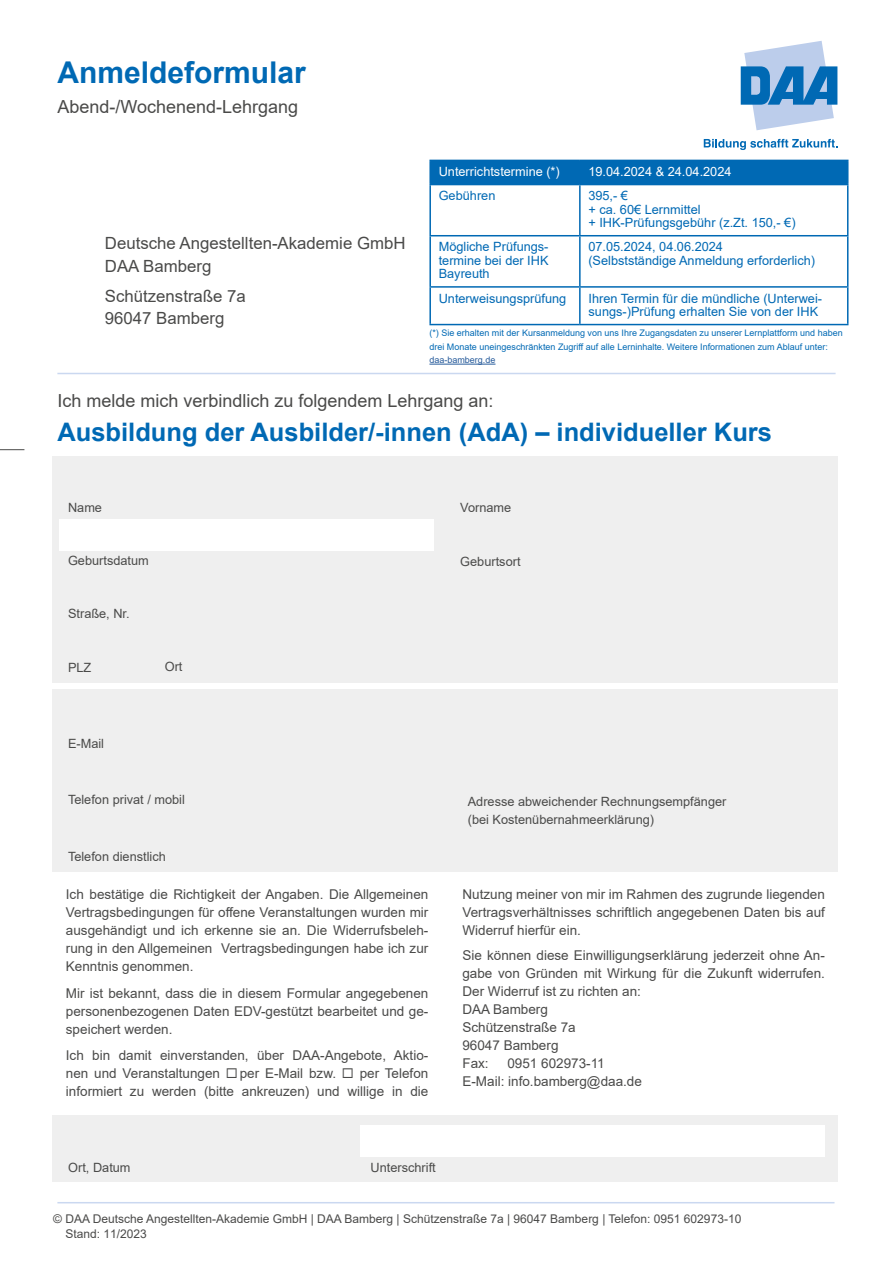
<style>
.page{position:relative;width:893px;height:1263px;background:#fff}
.page>*{position:absolute;margin:0;border:0;box-sizing:border-box;transform-origin:0 0}
.t1{font:700 30px "Arial";color:#0069b4}
.t2{font:700 25.5px "Arial";color:#0069b4}
.t3{font:18px "Arial";color:#4a4a49}
.t4{font:16.8px/22.5px "Arial";color:#4a4a49}
.t5{font:13.5px/18px "Arial";color:#4a4a49;text-align:justify}
.t6{font:12.75px/13.5px "Arial";color:#0069b4}
.t7{font:12.75px/18px "Arial";color:#4a4a49}
.t8{font:12.75px "Arial";color:#fff}
.t9{font:12px/15px "Arial";color:#4a4a49}
.t10{font:9px/13.5px "Arial";color:#0069b4}
.t11{font:9px "Arial";color:#275b9b}
.s1{font-style:inherit}
</style>
<div class="page">
<div style="left:52px;top:456px;width:786px;height:227px;background:#efefef"></div>
<div style="left:52px;top:689px;width:786px;height:183px;background:#efefef"></div>
<hr style="left:57px;top:373px;width:779px;height:1px;background:#cad8f0">
<hr style="left:57px;top:1202px;width:777px;height:1px;background:#cad8f0">
<svg style="left:431px;top:185px;width:416px;height:139px"></svg>
<hr style="left:429px;top:160px;width:151px;height:1px;background:#0069b4">
<hr style="left:429px;top:161px;width:2px;height:23px;background:#0069b4">
<div style="left:431px;top:160px;width:417px;height:24px;background:#0069b4"></div>
<hr style="left:429px;top:185px;width:2px;height:50px;background:#0069b4">
<hr style="left:579px;top:185px;width:2px;height:50px;background:#0069b4">
<hr style="left:847px;top:185px;width:1px;height:50px;background:#0069b4">
<hr style="left:847px;top:236px;width:1px;height:50px;background:#0069b4">
<hr style="left:429px;top:288px;width:2px;height:36px;background:#0069b4">
<hr style="left:579px;top:288px;width:2px;height:36px;background:#0069b4">
<hr style="left:847px;top:288px;width:1px;height:36px;background:#0069b4">
<hr style="left:429px;top:184px;width:151px;height:1px;background:#0069b4">
<hr style="left:580px;top:184px;width:268px;height:1px;background:#0069b4">
<hr style="left:580px;top:235px;width:268px;height:1px;background:#0069b4">
<hr style="left:580px;top:286px;width:268px;height:2px;background:#0069b4">
<hr style="left:429px;top:324px;width:151px;height:1px;background:#0069b4">
<hr style="left:580px;top:324px;width:268px;height:1px;background:#0069b4">
<hr style="left:429px;top:235px;width:151px;height:1px;background:#0069b4">
<hr style="left:429px;top:236px;width:2px;height:50px;background:#0069b4">
<hr style="left:579px;top:236px;width:2px;height:50px;background:#0069b4">
<hr style="left:429px;top:286px;width:151px;height:2px;background:#0069b4">
<div style="left:60px;top:520px;width:374px;height:31px;background:#fff"></div>
<div style="left:52px;top:1115px;width:786px;height:66px;background:#efefef"></div>
<div style="left:361px;top:1125px;width:464px;height:31px;background:#fff"></div>
<svg style="left:741px;top:41px;width:96px;height:89px"></svg>
<svg style="left:704px;top:139px;width:133px;height:11px"></svg>
<svg style="left:0;top:449px;width:24px;height:1px"></svg>
<hr style="left:429px;top:364px;width:66px;height:1px;background:#275b9b">
<h1 class="t1" style="left:57px;top:51px;width:250px">Anmeldeformular</h1>
<h3 class="t3" style="left:57px;top:94px;width:242px">Abend-/Wochenend-Lehrgang</h3>
<p class="t4" style="left:105px;top:232px;width:302px">Deutsche Angestellten-Akademie GmbH<br>DAA Bamberg</p>
<p class="t4" style="left:105px;top:284px;width:143px">Schützenstraße 7a<br>96047 Bamberg</p>
<p class="t8" style="left:439px;top:163px;width:123px">Unterrichtstermine (*)</p>
<p class="t8" style="left:588px;top:163px;width:145px">19<span class="s1">.</span>04<span class="s1">.</span>2024 &amp; 24.04.2024</p>
<p class="t6" style="left:439px;top:189px;width:58px">Gebühren</p>
<p class="t6" style="left:588px;top:189px;width:209px">395,- €<br>+ ca. 60€ Lernmittel<br>+ IHK-Prüfungsgebühr (z.Zt. 150,- €)</p>
<p class="t6" style="left:439px;top:240px;width:111px;text-align:justify">Mögliche Prüfungs&shy;termine bei der IHK Bayreuth</p>
<p class="t6" style="left:588px;top:240px;width:228px">07.05.2024, 04.06.2024<br>(Selbstständige Anmeldung erforderlich)</p>
<p class="t6" style="left:439px;top:291px;width:129px">Unterweisungsprüfung</p>
<p class="t6" style="left:589px;top:291px;width:235px">Ihren Termin für die mündliche (Unterwei&shy;sungs-)Prüfung erhalten Sie von der IHK</p>
<p class="t10" style="left:429px;top:326px;width:415px">(*) Sie erhalten mit der Kursanmeldung von uns Ihre Zugangsdaten zu unserer Lernplattform und haben drei Monate uneingeschränkten Zugriff auf alle Lerninhalte. Weitere Informationen zum Ablauf unter:</p>
<p class="t11" style="left:429px;top:354px;width:68px">daa-bamberg.de</p>
<h3 class="t3" style="left:57px;top:388px;width:438px">Ich melde mich verbindlich zu folgendem Lehrgang an:</h3>
<h2 class="t2" style="left:57px;top:414px;width:716px">Ausbildung der Ausbilder/-innen (AdA) – individueller Kurs</h2>
<p class="t7" style="left:68px;top:499px;width:36px">Name</p>
<p class="t7" style="left:460px;top:499px;width:53px">Vorname</p>
<p class="t7" style="left:68px;top:552px;width:82px">Geburtsdatum</p>
<p class="t7" style="left:460px;top:552px;width:62px">Geburtsort</p>
<p class="t7" style="left:68px;top:605px;width:63px">Straße, Nr.</p>
<p class="t7" style="left:68px;top:658px;width:25px">PLZ</p>
<p class="t7" style="left:165px;top:657px;width:19px">Ort</p>
<p class="t7" style="left:68px;top:735px;width:38px">E-Mail</p>
<p class="t7" style="left:68px;top:791px;width:118px">Telefon privat / mobil</p>
<p class="t7" style="left:68px;top:847px;width:99px">Telefon dienstlich</p>
<p class="t5" style="left:66px;top:885px;width:364px">Ich bestätige die Richtigkeit der Angaben. Die Allgemeinen Vertragsbedingungen für offene Veranstaltungen wurden mir ausgehändigt und ich erkenne sie an. Die Widerrufsbeleh&shy;rung in den Allgemeinen Vertragsbedingungen habe ich zur Kenntnis genommen.</p>
<p class="t5" style="left:66px;top:984px;width:364px">Mir ist bekannt, dass die in diesem Formular angegebenen personenbezogenen Daten EDV-gestützt bearbeitet und ge&shy;speichert werden.</p>
<p class="t5" style="left:66px;top:1046px;width:364px">Ich bin damit einverstanden, über DAA-Angebote, Aktio&shy;nen und Veranstaltungen ◻per E-Mail bzw. ◻ per Telefon informiert zu werden (bitte ankreuzen) und willige in die</p>
<p class="t7" style="left:68px;top:1158px;width:64px">Ort, Datum</p>
<p class="t7" style="left:371px;top:1158px;width:67px">Unterschrift</p>
<p class="t7" style="left:468px;top:793px;width:260px">Adresse abweichender Rechnungsempfänger (bei Kostenübernahmeerklärung)</p>
<p class="t5" style="left:462px;top:885px;width:364px">Nutzung meiner von mir im Rahmen des zugrunde liegenden Vertragsverhältnisses schriftlich angegebenen Daten bis auf Widerruf hierfür ein.</p>
<p class="t5" style="left:462px;top:946px;width:364px;text-align:left">Sie können diese Einwilligungserklärung jederzeit ohne An&shy;gabe von Gründen mit Wirkung für die Zukunft widerrufen.<br>Der Widerruf ist zu richten an:<br>DAA Bamberg<br>Schützenstraße 7a<br>96047 Bamberg<br>Fax:</p>
<p class="t5" style="left:462px;top:1054px;width:181px;text-align:center">0951 602973-11<br>E-Mail: info.bamberg@daa.de</p>
<p class="t9" style="left:65px;top:1211px;width:677px;text-indent:-12px">© DAA Deutsche Angestellten-Akademie GmbH | DAA Bamberg | Schützenstraße 7a | 96047 Bamberg | Telefon: 0951 602973-10<br>Stand: 11/2023</p>
</div>
